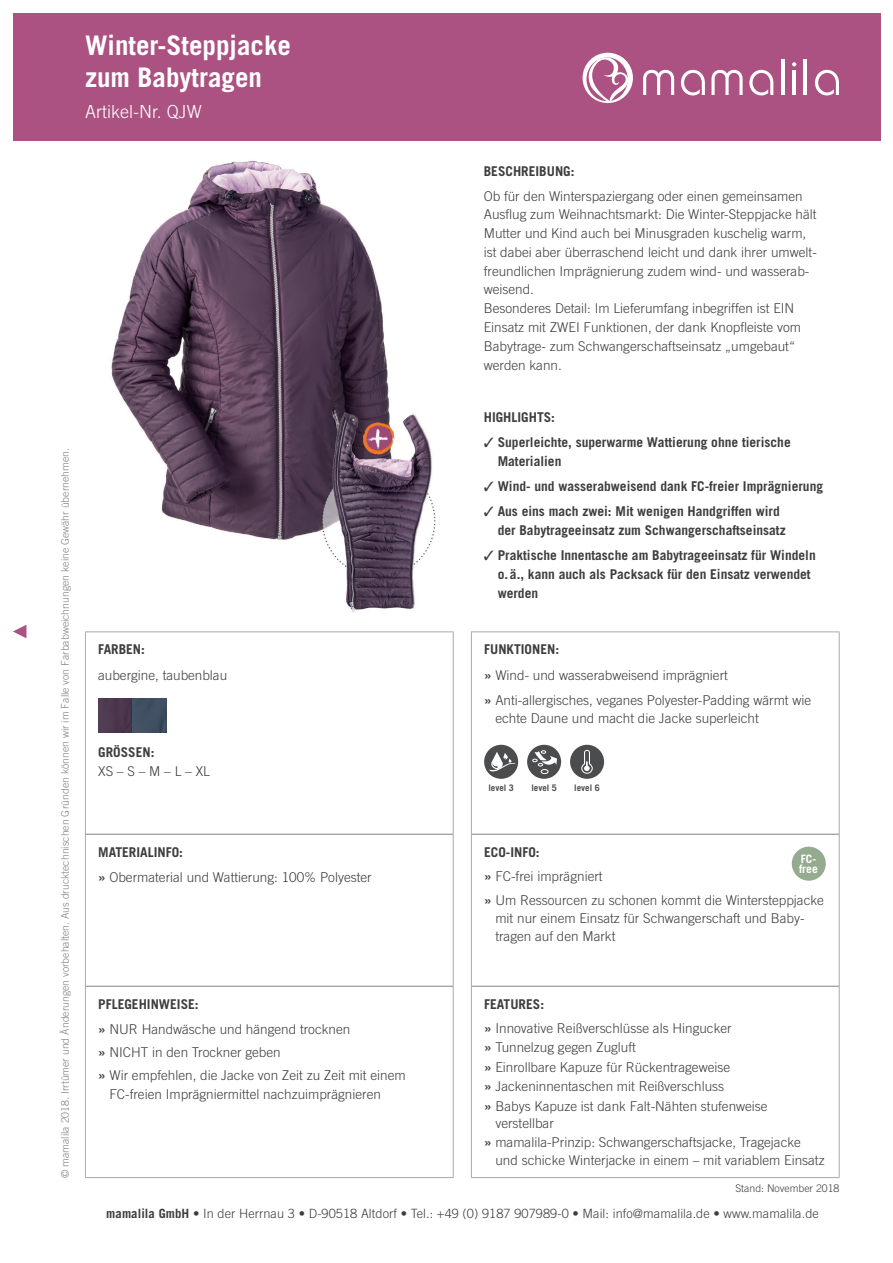
<style>
.page{position:relative;width:893px;height:1263px;background:#fff}
.page>*{position:absolute;margin:0;border:0;box-sizing:border-box;transform-origin:0 0}
.t1{font:700 27px/32.4px "Trade Gothic LT Std";color:#fff}
.t2{font:300 18px "Trade Gothic LT Std";color:#fff}
.t3{font:300 13.5px/18.8px "Trade Gothic LT Std";color:#3e3e3f}
.t4{font:700 13.5px/18.8px "Trade Gothic LT Std";color:#3e3e3f}
.t5{font:300 12.75px "Trade Gothic LT Std";letter-spacing:.005em;color:#3e3e3f}
.t6{font:700 11.7px/10.4px "Trade Gothic LT Std";color:#fff}
.t7{font:300 10.5px "Trade Gothic LT Std";color:#808285}
.t8{font:300 10.5px "Trade Gothic LT Std";color:#3e3e3f}
.t9{font:700 9px "Trade Gothic LT Std";color:#4b4c4d}
.s1{font-weight:700}
</style>
<div class="page">
<div style="left:13px;top:13px;width:867px;height:127px;background:#ab5282"></div>
<svg style="left:583px;top:53px;width:50px;height:50px"></svg>
<hr style="left:804px;top:59px;width:3px;height:36px;background:#fff">
<svg style="left:792px;top:62px;width:4px;height:4px"></svg>
<hr style="left:793px;top:70px;width:3px;height:25px;background:#fff">
<hr style="left:781px;top:59px;width:4px;height:36px;background:#fff">
<svg style="left:711px;top:70px;width:32px;height:25px"></svg>
<svg style="left:643px;top:70px;width:31px;height:25px"></svg>
<svg style="left:681px;top:70px;width:24px;height:25px"></svg>
<svg style="left:749px;top:70px;width:24px;height:25px"></svg>
<svg style="left:815px;top:70px;width:24px;height:25px"></svg>
<svg style="left:13px;top:625px;width:13px;height:13px"></svg>
<hr style="left:471px;top:631px;width:369px;height:1px;background:#a8a9ad">
<hr style="left:471px;top:632px;width:1px;height:202px;background:#a8a9ad">
<hr style="left:839px;top:632px;width:1px;height:202px;background:#a8a9ad">
<hr style="left:471px;top:834px;width:1px;height:152px;background:#a8a9ad">
<hr style="left:839px;top:834px;width:1px;height:152px;background:#a8a9ad">
<hr style="left:471px;top:986px;width:1px;height:191px;background:#a8a9ad">
<hr style="left:839px;top:986px;width:1px;height:191px;background:#a8a9ad">
<hr style="left:471px;top:1177px;width:369px;height:1px;background:#a8a9ad">
<hr style="left:472px;top:834px;width:367px;height:1px;background:#808285">
<hr style="left:472px;top:986px;width:367px;height:1px;background:#808285">
<div style="left:485px;top:746px;width:32px;height:31px;background:#4b4c4d;border-radius:50%"></div>
<div style="left:484px;top:745px;width:34px;height:34px;border:3px solid #4b4c4d;border-radius:50%"></div>
<svg style="left:488px;top:752px;width:29px;height:20px"></svg>
<div style="left:527px;top:745px;width:34px;height:34px;background:#4b4c4d;border-radius:50%"></div>
<svg style="left:532px;top:750px;width:25px;height:24px"></svg>
<div style="left:571px;top:746px;width:32px;height:31px;background:#4b4c4d;border-radius:50%"></div>
<div style="left:570px;top:745px;width:34px;height:34px;border:3px solid #4b4c4d;border-radius:50%"></div>
<svg style="left:581px;top:750px;width:12px;height:24px"></svg>
<img style="left:111px;top:160px;width:325px;height:452px">
<hr style="left:85px;top:631px;width:369px;height:1px;background:#a8a9ad">
<hr style="left:85px;top:632px;width:1px;height:202px;background:#a8a9ad">
<hr style="left:453px;top:632px;width:1px;height:202px;background:#a8a9ad">
<hr style="left:85px;top:834px;width:1px;height:152px;background:#a8a9ad">
<hr style="left:453px;top:834px;width:1px;height:152px;background:#a8a9ad">
<hr style="left:85px;top:986px;width:1px;height:191px;background:#a8a9ad">
<hr style="left:453px;top:986px;width:1px;height:191px;background:#a8a9ad">
<hr style="left:85px;top:1177px;width:369px;height:1px;background:#a8a9ad">
<hr style="left:86px;top:834px;width:367px;height:1px;background:#808285">
<hr style="left:86px;top:986px;width:367px;height:1px;background:#808285">
<img style="left:98px;top:698px;width:68px;height:34px">
<div style="left:792px;top:847px;width:34px;height:34px;background:#94ab90;border-radius:50%"></div>
<h1 class="t1" style="left:85px;top:29px;width:208px">Winter-Steppjacke zum Babytragen</h1>
<h2 class="t2" style="left:85px;top:100px;width:118px">Artikel-Nr. QJW</h2>
<p class="t7" style="left:59px;top:1178px;width:731px;rotate:-90deg">© mamalila 2018. Irrtümer und Änderungen vorbehalten. Aus drucktechnischen Gründen können wir im Falle von Farbabweichnungen keine Gewähr übernehmen.</p>
<p class="t4" style="left:484px;top:161px;width:92px">BESCHREIBUNG:</p>
<p class="t3" style="left:484px;top:186px;width:335px">Ob für den Winterspaziergang oder einen gemeinsamen Ausflug zum Weihnachtsmarkt: Die Winter-Steppjacke hält Mutter und Kind auch bei Minusgraden kuschelig warm, ist dabei aber überraschend leicht und dank ihrer umwelt&shy;freundlichen Imprägnierung zudem wind- und wasserab&shy;weisend.<br>Besonderes Detail: Im Lieferumfang inbegriffen ist EIN Einsatz mit ZWEI Funktionen, der dank Knopfleiste vom Babytrage- zum Schwangerschaftseinsatz „umgebaut“ werden kann.</p>
<p class="t4" style="left:484px;top:408px;width:73px">HIGHLIGHTS:</p>
<p class="t4" style="left:498px;top:433px;width:295px;text-indent:-14px">✓ Superleichte, superwarme Wattierung ohne tierische<br>Materialien</p>
<p class="t4" style="left:484px;top:477px;width:341px">✓ Wind- und wasserabweisend dank FC-freier Imprägnierung</p>
<p class="t4" style="left:498px;top:502px;width:289px;text-indent:-14px">✓ Aus eins mach zwei: Mit wenigen Handgriffen wird der Babytrageeinsatz zum Schwangerschaftseinsatz</p>
<p class="t4" style="left:498px;top:546px;width:320px;text-indent:-14px">✓ Praktische Innentasche am Babytrageeinsatz für Windeln o. ä., kann auch als Packsack für den Einsatz verwendet werden</p>
<p class="t4" style="left:98px;top:640px;width:48px">FARBEN:</p>
<p class="t3" style="left:98px;top:665px;width:131px">aubergine, taubenblau</p>
<p class="t3" style="left:484px;top:637px;width:328px;line-height:25px"><span class="s1">FUNKTIONEN:<br>»</span> Wind- und wasserabweisend imprägniert<br><span class="s1">»</span> Anti-allergisches, veganes Polyester-Padding wärmt wie</p>
<p class="t3" style="left:495px;top:709px;width:265px">echte Daune und macht die Jacke superleicht</p>
<p class="t4" style="left:98px;top:743px;width:58px">GRÖSSEN:</p>
<p class="t3" style="left:98px;top:762px;width:113px">XS – S – M – L – XL</p>
<p class="t9" style="left:488px;top:782px;width:27px">level 3</p>
<p class="t9" style="left:531px;top:782px;width:27px">level 5</p>
<p class="t9" style="left:574px;top:782px;width:27px">level 6</p>
<p class="t3" style="left:98px;top:839px;width:275px;line-height:25px"><span class="s1">MATERIALINFO:<br>»</span> Obermaterial und Wattierung: 100% Polyester</p>
<p class="t3" style="left:484px;top:839px;width:341px;line-height:24.5px"><span class="s1">ECO-INFO:<br>»</span> FC-frei imprägniert<br><span class="s1">»</span> Um Ressourcen zu schonen kommt die Wintersteppjacke</p>
<p class="t3" style="left:495px;top:909px;width:309px;line-height:18px">mit nur einem Einsatz für Schwangerschaft und Baby&shy;tragen auf den Markt</p>
<p class="t6" style="left:799px;top:853px;width:20px">FC&shy;free</p>
<p class="t3" style="left:98px;top:991px;width:254px;line-height:25px"><span class="s1">PFLEGEHINWEISE:<br>»</span> NUR Handwäsche und hängend trocknen</p>
<p class="t3" style="left:98px;top:1040px;width:309px;line-height:23px"><span class="s1">»</span> NICHT in den Trockner geben<br><span class="s1">»</span> Wir empfehlen, die Jacke von Zeit zu Zeit mit einem</p>
<p class="t3" style="left:109px;top:1084px;width:273px">FC-freien Imprägniermittel nachzuimprägnieren</p>
<p class="t3" style="left:484px;top:991px;width:249px;line-height:24.5px"><span class="s1">FEATURES:<br>»</span> Innovative Reißverschlüsse als Hingucker</p>
<p class="t3" style="left:484px;top:1038px;width:285px;line-height:19.4px"><span class="s1">»</span> Tunnelzug gegen Zugluft<br><span class="s1">»</span> Einrollbare Kapuze für Rückentrageweise<br><span class="s1">»</span> Jackeninnentaschen mit Reißverschluss<br><span class="s1">»</span> Babys Kapuze ist dank Falt-Nähten stufenweise</p>
<p class="t3" style="left:484px;top:1113px;width:318px;line-height:19.4px;text-indent:11px">verstellbar<br><span class="s1">»</span> mamalila-Prinzip: Schwangerschaftsjacke, Tragejacke</p>
<p class="t3" style="left:495px;top:1150px;width:331px">und schicke Winterjacke in einem – mit variablem Einsatz</p>
<p class="t8" style="left:735px;top:1182px;width:105px">Stand: November 2018</p>
<p class="t5" style="left:106px;top:1206px;width:714px"><span class="s1">mamalila GmbH</span> • In der Herrnau 3 • D-90518 Altdorf • Tel.: +49 (0) 9187 907989-0 • Mail: info@mamalila.de • www.mamalila.de</p>
</div>
